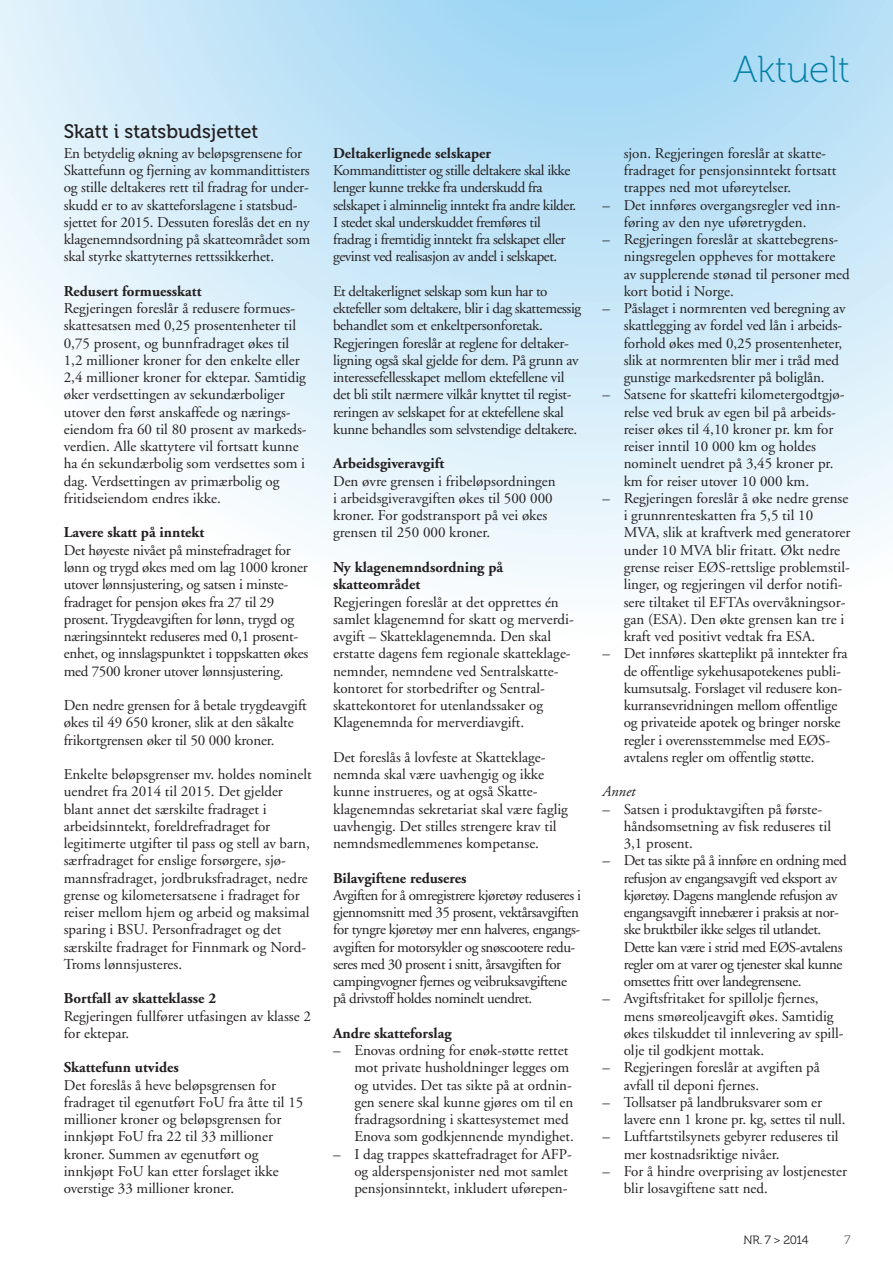
<style>
.page{position:relative;width:893px;height:1263px;background:#fff}
.page>*{position:absolute;margin:0;border:0;box-sizing:border-box;transform-origin:0 0}
.t1{font:37.5px "Museo 100";color:#007ea6}
.t2{font:19.5px "Museo 500";color:#231f20}
.t3{font:15px/17.2px "Adobe Garamond";color:#231f20}
.t4{font:15px/17.2px "Adobe Garamond";letter-spacing:-.03em;color:#231f20}
.t5{font:15px/17.2px "Adobe Garamond";letter-spacing:-.02em;color:#231f20}
.t6{font:700 15px/17.2px "Adobe Garamond";color:#231f20}
.t7{font:italic 15px "Adobe Garamond";color:#231f20}
.t8{font:12px "Museo 300";letter-spacing:-.035em;color:#231f20}
.t9{font:12px "Museo 100";color:#231f20}
</style>
<div class="page">
<svg style="left:0;top:0;width:893px;height:584px"></svg>
<h2 class="t2" style="left:64px;top:121px;width:196px">Skatt i statsbudsjettet</h2>
<p class="t3" style="left:64px;top:145px;width:248px">En betydelig økning av beløpsgrensene for Skattefunn og fjerning av kommandittisters og stille deltakeres rett til fradrag for under&shy;skudd er to av skatteforslagene i statsbud&shy;sjettet for 2015. Dessuten foreslås det en ny klagenemndsordning på skatteområdet som skal styrke skattyternes rettssikkerhet.</p>
<p class="t6" style="left:64px;top:283px;width:139px">Redusert formuesskatt</p>
<p class="t3" style="left:64px;top:300px;width:244px">Regjeringen foreslår å redusere formues&shy;skattesatsen med 0,25 prosentenheter til 0,75 prosent, og bunnfradraget økes til 1,2 millioner kroner for den enkelte eller 2,4 millioner kroner for ektepar. Samtidig øker verdsettingen av sekundærboliger utover den først anskaffede og nærings&shy;eiendom fra 60 til 80 prosent av markeds&shy;verdien. Alle skattytere vil fortsatt kunne ha én sekundærbolig som verdsettes som i dag. Verdsettingen av primærbolig og fritidseiendom endres ikke.</p>
<p class="t6" style="left:64px;top:524px;width:142px">Lavere skatt på inntekt</p>
<p class="t5" style="left:64px;top:542px;width:246px">Det høyeste nivået på minstefradraget for lønn og trygd økes med om lag 1000 kroner utover lønnsjustering, og satsen i minste&shy;fradraget for pensjon økes fra 27 til 29 prosent. Trygdeavgiften for lønn, trygd og næringsinntekt reduseres med 0,1 prosent&shy;enhet, og innslagspunktet i toppskatten økes med 7500 kroner utover lønnsjustering.</p>
<p class="t3" style="left:64px;top:697px;width:245px">Den nedre grensen for å betale trygdeavgift økes til 49 650 kroner, slik at den såkalte frikortgrensen øker til 50 000 kroner.</p>
<p class="t3" style="left:64px;top:766px;width:249px">Enkelte beløpsgrenser mv. holdes nominelt uendret fra 2014 til 2015. Det gjelder blant annet det særskilte fradraget i arbeidsinntekt, foreldrefradraget for legitimerte utgifter til pass og stell av barn, særfradraget for enslige forsørgere, sjø&shy;mannsfradraget, jordbruksfradraget, nedre grense og kilometersatsene i fradraget for reiser mellom hjem og arbeid og maksimal sparing i BSU. Personfradraget og det særskilte fradraget for Finnmark og Nord-Troms lønnsjusteres.</p>
<p class="t6" style="left:64px;top:990px;width:154px">Bortfall av skatteklasse 2</p>
<p class="t3" style="left:64px;top:1007px;width:249px">Regjeringen fullfører utfasingen av klasse 2 for ektepar.</p>
<p class="t6" style="left:64px;top:1059px;width:117px">Skattefunn utvides</p>
<p class="t3" style="left:64px;top:1076px;width:241px">Det foreslås å heve beløpsgrensen for fradraget til egenutført FoU fra åtte til 15 millioner kroner og beløpsgrensen for innkjøpt FoU fra 22 til 33 millioner kroner. Summen av egenutført og innkjøpt FoU kan etter forslaget ikke overstige 33 millioner kroner.</p>
<h1 class="t1" style="left:733px;top:49px;width:118px">Aktuelt</h1>
<p class="t6" style="left:333px;top:145px;width:159px">Deltakerlignede selskaper</p>
<p class="t4" style="left:333px;top:162px;width:245px">Kommandittister og stille deltakere skal ikke lenger kunne trekke fra underskudd fra selskapet i alminnelig inntekt fra andre kilder.<br>I stedet skal underskuddet fremføres til fradrag i fremtidig inntekt fra selskapet eller gevinst ved realisasjon av andel i selskapet.</p>
<p class="t5" style="left:333px;top:283px;width:250px">Et deltakerlignet selskap som kun har to ektefeller som deltakere, blir i dag skattemessig behandlet som et enkeltpersonforetak.<br>Regjeringen foreslår at reglene for deltaker&shy;ligning også skal gjelde for dem. På grunn av interessefellesskapet mellom ektefellene vil det bli stilt nærmere vilkår knyttet til regist&shy;reringen av selskapet for at ektefellene skal kunne behandles som selvstendige deltakere.</p>
<p class="t6" style="left:333px;top:455px;width:113px">Arbeidsgiveravgift</p>
<p class="t3" style="left:333px;top:473px;width:224px">Den øvre grensen i fribeløpsordningen i arbeidsgiveravgiften økes til 500 000 kroner. For godstransport på vei økes grensen til 250 000 kroner.</p>
<p class="t6" style="left:333px;top:559px;width:172px">Ny klagenemndsordning på skatteområdet</p>
<p class="t3" style="left:333px;top:593px;width:242px">Regjeringen foreslår at det opprettes én samlet klagenemnd for skatt og merverdi&shy;avgift – Skatteklagenemnda. Den skal erstatte dagens fem regionale skatteklage&shy;nemnder, nemndene ved Sentralskatte&shy;kontoret for storbedrifter og Sentral&shy;skattekontoret for utenlandssaker og Klagenemnda for merverdiavgift.</p>
<p class="t3" style="left:333px;top:749px;width:236px">Det foreslås å lovfeste at Skatteklage&shy;nemnda skal være uavhengig og ikke kunne instrueres, og at også Skatte&shy;klagenemndas sekretariat skal være faglig uavhengig. Det stilles strengere krav til nemndsmedlemmenes kompetanse.</p>
<p class="t6" style="left:333px;top:869px;width:135px">Bilavgiftene reduseres</p>
<p class="t4" style="left:333px;top:887px;width:249px">Avgiften for å omregistrere kjøretøy reduseres i gjennomsnitt med 35 prosent, vektårsavgiften for tyngre kjøretøy mer enn halveres, engangs&shy;avgiften for motorsykler og snøscootere redu&shy;seres med 30 prosent i snitt, årsavgiften for campingvogner fjernes og veibruksavgiftene på drivstoff holdes nominelt uendret.</p>
<p class="t6" style="left:333px;top:1025px;width:120px">Andre skatteforslag</p>
<p class="t3" style="left:354px;top:1042px;width:221px;text-indent:-21px">– Enovas ordning for enøk-støtte rettet mot private husholdninger legges om og utvides. Det tas sikte på at ordnin&shy;gen senere skal kunne gjøres om til en fradragsordning i skattesystemet med Enova som godkjennende myndighet.</p>
<p class="t3" style="left:354px;top:1145px;width:219px;text-indent:-21px">– I dag trappes skattefradraget for AFP&shy;og alderspensjonister ned mot samlet pensjonsinntekt, inkludert uførepen-</p>
<p class="t3" style="left:624px;top:145px;width:214px">sjon. Regjeringen foreslår at skatte&shy;fradraget for pensjonsinntekt fortsatt trappes ned mot uføreytelser.</p>
<p class="t3" style="left:624px;top:197px;width:218px;text-indent:-21px">– Det innføres overgangsregler ved inn&shy;føring av den nye uføretrygden.</p>
<p class="t3" style="left:624px;top:231px;width:228px;text-indent:-21px">– Regjeringen foreslår at skattebegrens&shy;ningsregelen oppheves for mottakere av supplerende stønad til personer med kort botid i Norge.</p>
<p class="t3" style="left:624px;top:300px;width:223px;text-indent:-21px">– Påslaget i normrenten ved beregning av skattlegging av fordel ved lån i arbeids&shy;forhold økes med 0,25 prosentenheter, slik at normrenten blir mer i tråd med gunstige markedsrenter på boliglån.</p>
<p class="t3" style="left:624px;top:386px;width:222px;text-indent:-21px">– Satsene for skattefri kilometergodtgjø&shy;relse ved bruk av egen bil på arbeids&shy;reiser økes til 4,10 kroner pr. km for reiser inntil 10 000 km og holdes nominelt uendret på 3,45 kroner pr. km for reiser utover 10 000 km.</p>
<p class="t3" style="left:624px;top:490px;width:228px;text-indent:-21px">– Regjeringen foreslår å øke nedre grense i grunnrenteskatten fra 5,5 til 10<br>MVA, slik at kraftverk med generatorer under 10 MVA blir fritatt. Økt nedre grense reiser EØS-rettslige problemstil&shy;linger, og regjeringen vil derfor notifi&shy;sere tiltaket til EFTAs overvåkningsor&shy;gan (ESA). Den økte grensen kan tre i kraft ved positivt vedtak fra ESA.</p>
<p class="t3" style="left:624px;top:645px;width:226px;text-indent:-21px">– Det innføres skatteplikt på inntekter fra de offentlige sykehusapotekenes publi&shy;kumsutsalg. Forslaget vil redusere kon&shy;kurransevridningen mellom offentlige og privateide apotek og bringer norske regler i overensstemmelse med EØS&shy;avtalens regler om offentlig støtte.</p>
<p class="t7" style="left:602px;top:783px;width:35px">Annet</p>
<p class="t3" style="left:624px;top:800px;width:209px;text-indent:-21px">– Satsen i produktavgiften på første&shy;håndsomsetning av fisk reduseres til<br>3,1 prosent.</p>
<p class="t4" style="left:624px;top:852px;width:225px;text-indent:-21px">– Det tas sikte på å innføre en ordning med refusjon av engangsavgift ved eksport av kjøretøy. Dagens manglende refusjon av engangsavgift innebærer i praksis at nor&shy;ske bruktbiler ikke selges til utlandet.<br>Dette kan være i strid med EØS-avtalens regler om at varer og tjenester skal kunne omsettes fritt over landegrensene.</p>
<p class="t3" style="left:624px;top:990px;width:221px;text-indent:-21px">– Avgiftsfritaket for spillolje fjernes, mens smøreoljeavgift økes. Samtidig økes tilskuddet til innlevering av spill&shy;olje til godkjent mottak.</p>
<p class="t3" style="left:624px;top:1059px;width:198px;text-indent:-21px">– Regjeringen foreslår at avgiften på avfall til deponi fjernes.</p>
<p class="t3" style="left:624px;top:1094px;width:223px;text-indent:-21px">– Tollsatser på landbruksvarer som er lavere enn 1 krone pr. kg, settes til null.</p>
<p class="t3" style="left:624px;top:1128px;width:216px;text-indent:-21px">– Luftfartstilsynets gebyrer reduseres til mer kostnadsriktige nivåer.</p>
<p class="t3" style="left:624px;top:1163px;width:225px;text-indent:-21px">– For å hindre overprising av lostjenester blir losavgiftene satt ned.</p>
<p class="t8" style="left:743px;top:1233px;width:66px">NR. 7 &gt; 2014</p>
<p class="t9" style="left:844px;top:1233px;width:7px">7</p>
</div>
